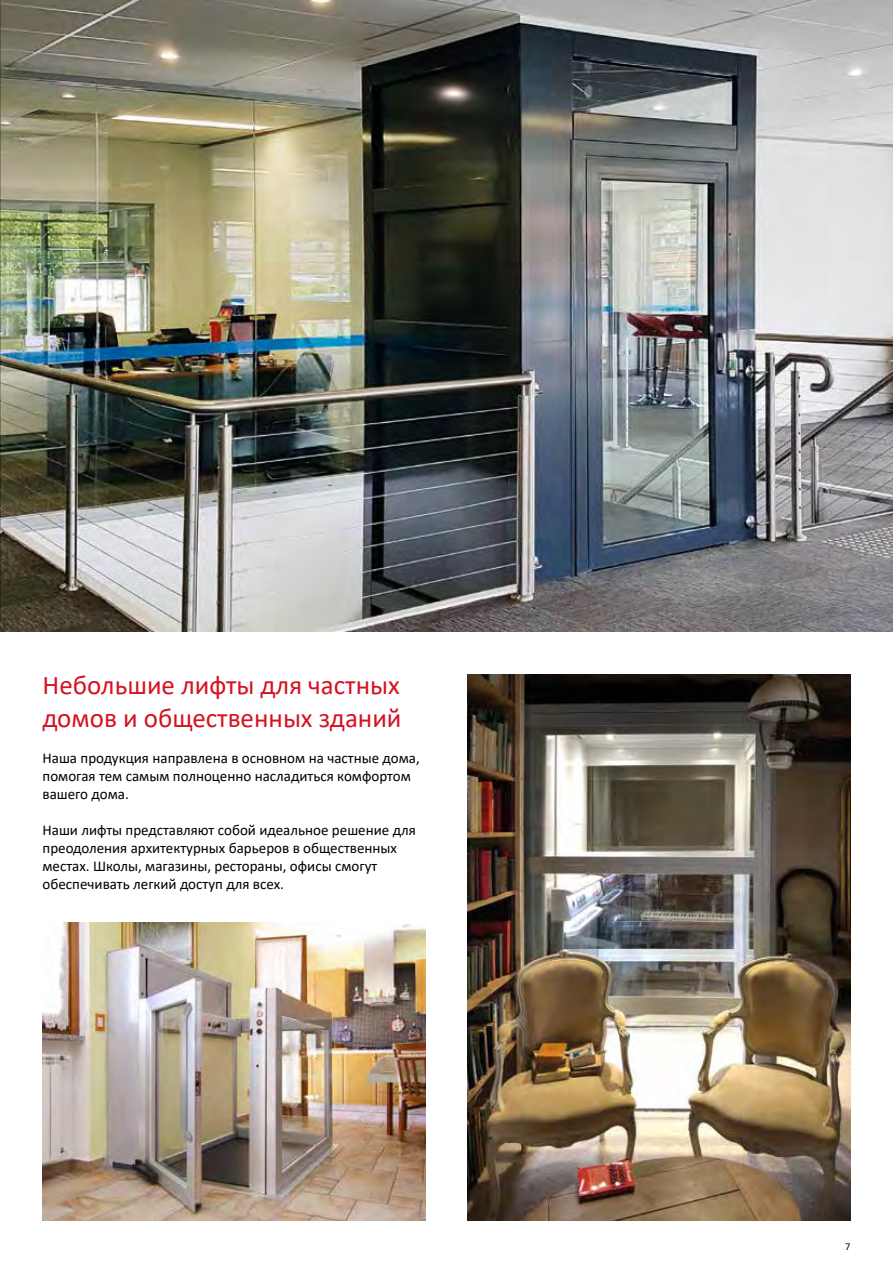
<style>
.page{position:relative;width:893px;height:1263px;background:#fff}
.page>*{position:absolute;margin:0;border:0;box-sizing:border-box;transform-origin:0 0}
.t1{font:27px/32.4px "Calibri";color:#d51224}
.t2{font:15px/18px "Calibri";color:#000}
.t3{font:10.5px "Calibri";color:#000}
</style>
<div class="page">
<img style="left:43px;top:923px;width:382px;height:297px">
<img style="left:1px;top:0;width:892px;height:631px">
<img style="left:0;top:0;width:1px;height:631px">
<img style="left:468px;top:674px;width:382px;height:546px">
<h1 class="t1" style="left:43px;top:668px;width:361px">Небольшие лифты для частных домов и общественных зданий</h1>
<p class="t2" style="left:43px;top:748px;width:379px">Наша продукция направлена в основном на частные дома, помогая тем самым полноценно насладиться комфортом вашего дома.</p>
<p class="t2" style="left:43px;top:820px;width:375px">Наши лифты представляют собой идеальное решение для преодоления архитектурных барьеров в общественных местах. Школы, магазины, рестораны, офисы смогут обеспечивать легкий доступ для всех.</p>
<p class="t3" style="left:845px;top:1239px;width:7px">7</p>
</div>
